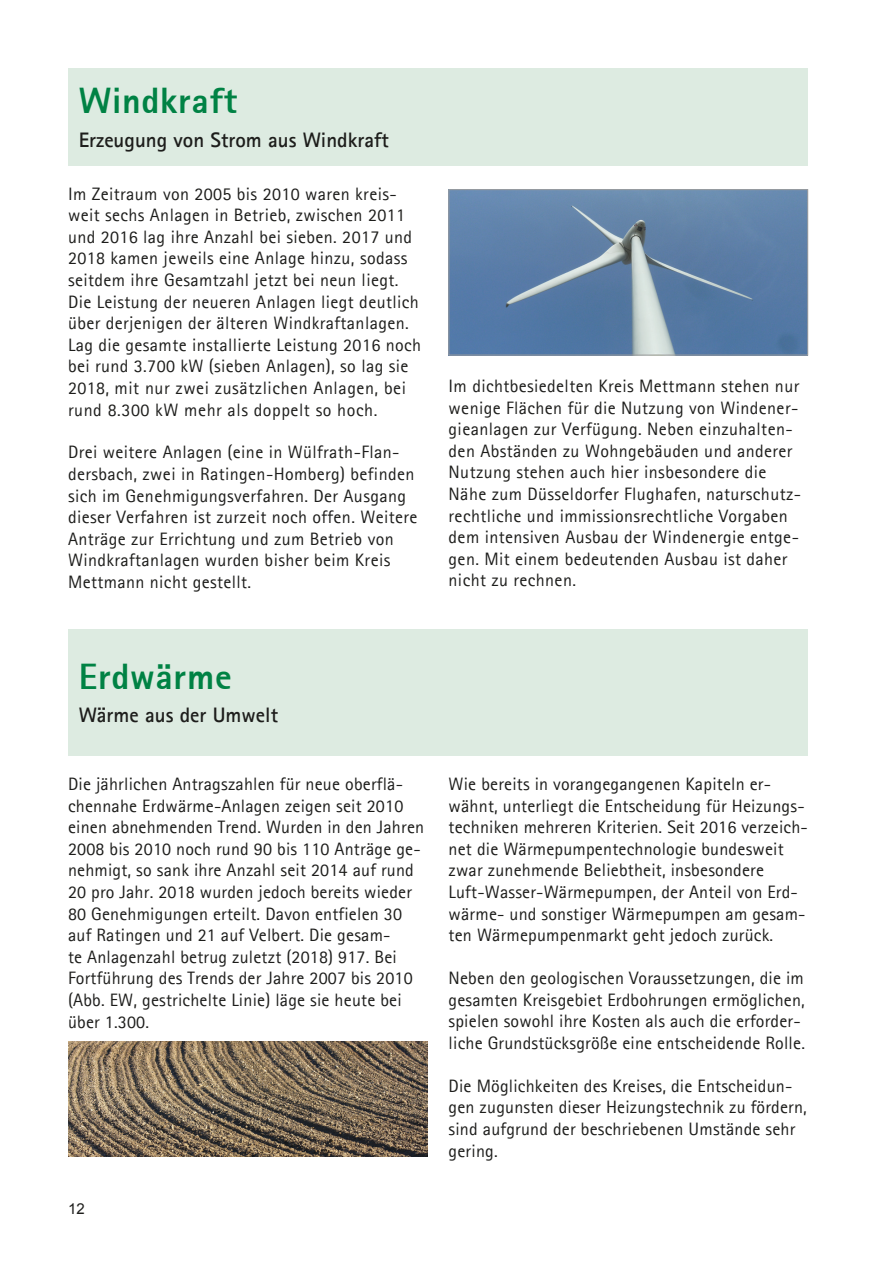
<style>
.page{position:relative;width:893px;height:1263px;background:#fff}
.page>*{position:absolute;margin:0;border:0;box-sizing:border-box;transform-origin:0 0}
.t1{font:800 36px "Agfa Rotis Sans Serif";letter-spacing:.02em;color:#008244}
.t2{font:700 21px "Agfa Rotis Sans Serif";color:#1d1d1b}
.t3{font:18px/21.6px "Agfa Rotis Sans Serif";letter-spacing:.01em;color:#1d1d1b}
.t4{font:15px "Arial";color:#1d1d1b}
</style>
<div class="page">
<div style="left:68px;top:629px;width:740px;height:127px;background:#ddebe1"></div>
<img style="left:68px;top:1042px;width:359px;height:115px">
<div style="left:68px;top:68px;width:740px;height:98px;background:#ddebe1"></div>
<img style="left:451px;top:191px;width:355px;height:162px">
<div style="left:449px;top:189px;width:359px;height:166px;border:1px solid #9d9d9d"></div>
<h1 class="t1" style="left:79px;top:78px;width:160px">Windkraft</h1>
<p class="t2" style="left:79px;top:126px;width:312px">Erzeugung von Strom aus Windkraft</p>
<p class="t3" style="left:68px;top:182px;width:355px">Im Zeitraum von 2005 bis 2010 waren kreis&shy;weit sechs Anlagen in Betrieb, zwischen 2011 und 2016 lag ihre Anzahl bei sieben. 2017 und 2018 kamen jeweils eine Anlage hinzu, sodass seitdem ihre Gesamtzahl jetzt bei neun liegt.<br>Die Leistung der neueren Anlagen liegt deutlich über derjenigen der älteren Windkraftanlagen.<br>Lag die gesamte installierte Leistung 2016 noch bei rund 3.700 kW (sieben Anlagen), so lag sie 2018, mit nur zwei zusätzlichen Anlagen, bei rund 8.300 kW mehr als doppelt so hoch.</p>
<p class="t3" style="left:68px;top:441px;width:351px">Drei weitere Anlagen (eine in Wülfrath-Flan&shy;dersbach, zwei in Ratingen-Homberg) befinden sich im Genehmigungsverfahren. Der Ausgang dieser Verfahren ist zurzeit noch offen. Weitere Anträge zur Errichtung und zum Betrieb von Windkraftanlagen wurden bisher beim Kreis Mettmann nicht gestellt.</p>
<h1 class="t1" style="left:79px;top:653px;width:155px">Erdwärme</h1>
<p class="t2" style="left:79px;top:702px;width:201px">Wärme aus der Umwelt</p>
<p class="t3" style="left:449px;top:375px;width:354px">Im dichtbesiedelten Kreis Mettmann stehen nur wenige Flächen für die Nutzung von Windener&shy;gieanlagen zur Verfügung. Neben einzuhalten&shy;den Abständen zu Wohngebäuden und anderer Nutzung stehen auch hier insbesondere die Nähe zum Düsseldorfer Flughafen, naturschutz&shy;rechtliche und immissionsrechtliche Vorgaben dem intensiven Ausbau der Windenergie entge&shy;gen. Mit einem bedeutenden Ausbau ist daher nicht zu rechnen.</p>
<p class="t3" style="left:68px;top:773px;width:358px">Die jährlichen Antragszahlen für neue oberflä&shy;chennahe Erdwärme-Anlagen zeigen seit 2010 einen abnehmenden Trend. Wurden in den Jahren 2008 bis 2010 noch rund 90 bis 110 Anträge ge&shy;nehmigt, so sank ihre Anzahl seit 2014 auf rund 20 pro Jahr. 2018 wurden jedoch bereits wieder 80 Genehmigungen erteilt. Davon entfielen 30 auf Ratingen und 21 auf Velbert. Die gesam-<br>te Anlagenzahl betrug zuletzt (2018) 917. Bei Fortführung des Trends der Jahre 2007 bis 2010 (Abb. EW, gestrichelte Linie) läge sie heute bei über 1.300.</p>
<p class="t3" style="left:449px;top:773px;width:361px">Wie bereits in vorangegangenen Kapiteln er&shy;wähnt, unterliegt die Entscheidung für Heizungs&shy;techniken mehreren Kriterien. Seit 2016 verzeich&shy;net die Wärmepumpentechnologie bundesweit zwar zunehmende Beliebtheit, insbesondere Luft-Wasser-Wärmepumpen, der Anteil von Erd&shy;wärme- und sonstiger Wärmepumpen am gesam&shy;ten Wärmepumpenmarkt geht jedoch zurück.</p>
<p class="t3" style="left:449px;top:967px;width:358px">Neben den geologischen Voraussetzungen, die im gesamten Kreisgebiet Erdbohrungen ermöglichen, spielen sowohl ihre Kosten als auch die erforder&shy;liche Grundstücksgröße eine entscheidende Rolle.</p>
<p class="t3" style="left:449px;top:1074px;width:360px">Die Möglichkeiten des Kreises, die Entscheidun&shy;gen zugunsten dieser Heizungstechnik zu fördern, sind aufgrund der beschriebenen Umstände sehr gering.</p>
<p class="t4" style="left:68px;top:1199px;width:18px">12</p>
</div>
